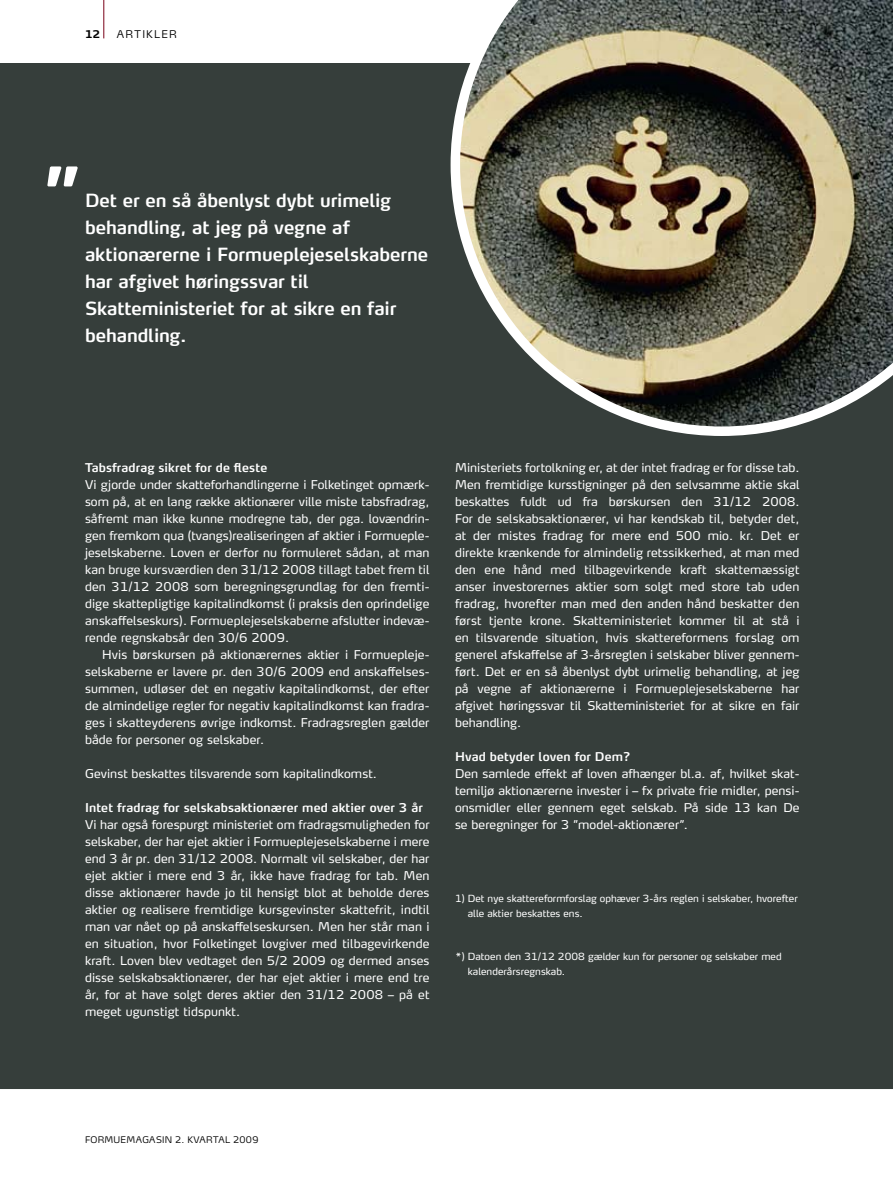
<style>
.page{position:relative;width:893px;height:1191px;background:#fff}
.page>*{position:absolute;margin:0;border:0;box-sizing:border-box;transform-origin:0 0}
.t1{font:700 78px "Max TF";color:#fff}
.t2{font:600 18px/27px "Max TF";letter-spacing:-.005em;color:#fff}
.t3{font:12px/17px "Max TF";letter-spacing:.005em;color:#fff;text-align:justify}
.t4{font:600 12px "Max TF";letter-spacing:.01em;color:#fff}
.t5{font:300 10.5px "Max TF";letter-spacing:.125em;color:#000}
.t6{font:700 10.5px "Max TF";color:#000}
.t7{font:9.75px/15px "Max TF";letter-spacing:.005em;color:#fff}
.t8{font:300 9px "Max TF";letter-spacing:.035em;color:#000}
</style>
<div class="page">
<hr style="left:103px;top:0;width:1px;height:38px;background:#790018">
<div style="left:0;top:64px;width:893px;height:1025px;background:#363e3b"></div>
<svg style="left:451px;top:0;width:442px;height:436px"></svg>
<p class="t6" style="left:85px;top:28px;width:17px">12</p>
<p class="t5" style="left:117px;top:28px;width:62px">ARTIKLER</p>
<h1 class="t1" style="left:44px;top:146px;width:39px">”</h1>
<h2 class="t2" style="left:85px;top:187px;width:345px">Det er en så åbenlyst dybt urimelig behandling, at jeg på vegne af aktionærerne i Formueplejeselskaberne har afgivet høringssvar til<br>Skatteministeriet for at sikre en fair behandling.</h2>
<p class="t4" style="left:85px;top:460px;width:184px">Tabsfradrag sikret for de fleste</p>
<p class="t3" style="left:85px;top:476px;width:346px">Vi gjorde under skatteforhandlingerne i Folketinget opmærk&shy;som på, at en lang række aktionærer ville miste tabsfradrag, såfremt man ikke kunne modregne tab, der pga. lovændrin&shy;gen fremkom qua (tvangs)realiseringen af aktier i Formueple&shy;jeselskaberne. Loven er derfor nu formuleret sådan, at man kan bruge kursværdien den 31/12 2008 tillagt tabet frem til den 31/12 2008 som beregningsgrundlag for den fremti&shy;dige skattepligtige kapitalindkomst (i praksis den oprindelige anskaffelseskurs). Formueplejeselskaberne afslutter indevæ&shy;rende regnskabsår den 30/6 2009.</p>
<p class="t3" style="left:85px;top:646px;width:346px;text-indent:17px">Hvis børskursen på aktionærernes aktier i Formuepleje&shy;selskaberne er lavere pr. den 30/6 2009 end anskaffelses&shy;summen, udløser det en negativ kapitalindkomst, der efter de almindelige regler for negativ kapitalindkomst kan fradra&shy;ges i skatteyderens øvrige indkomst. Fradragsreglen gælder både for personer og selskaber.</p>
<p class="t3" style="left:85px;top:765px;width:293px">Gevinst beskattes tilsvarende som kapitalindkomst.</p>
<p class="t4" style="left:85px;top:800px;width:339px">Intet fradrag for selskabsaktionærer med aktier over 3 år</p>
<p class="t3" style="left:85px;top:816px;width:346px">Vi har også forespurgt ministeriet om fradragsmuligheden for selskaber, der har ejet aktier i Formueplejeselskaberne i mere end 3 år pr. den 31/12 2008. Normalt vil selskaber, der har ejet aktier i mere end 3 år, ikke have fradrag for tab. Men disse aktionærer havde jo til hensigt blot at beholde deres aktier og realisere fremtidige kursgevinster skattefrit, indtil man var nået op på anskaffelseskursen. Men her står man i en situation, hvor Folketinget lovgiver med tilbagevirkende kraft. Loven blev vedtaget den 5/2 2009 og dermed anses disse selskabsaktionærer, der har ejet aktier i mere end tre år, for at have solgt deres aktier den 31/12 2008 – på et meget ugunstigt tidspunkt.</p>
<p class="t3" style="left:455px;top:459px;width:346px">Ministeriets fortolkning er, at der intet fradrag er for disse tab.<br>Men fremtidige kursstigninger på den selvsamme aktie skal beskattes fuldt ud fra børskursen den 31/12 2008.<br>For de selskabsaktionærer, vi har kendskab til, betyder det, at der mistes fradrag for mere end 500 mio. kr. Det er direkte krænkende for almindelig retssikkerhed, at man med den ene hånd med tilbagevirkende kraft skattemæssigt anser investorernes aktier som solgt med store tab uden fradrag, hvorefter man med den anden hånd beskatter den først tjente krone. Skatteministeriet kommer til at stå i en tilsvarende situation, hvis skattereformens forslag om generel afskaffelse af 3-årsreglen i selskaber bliver gennem&shy;ført. Det er en så åbenlyst dybt urimelig behandling, at jeg på vegne af aktionærerne i Formueplejeselskaberne har afgivet høringssvar til Skatteministeriet for at sikre en fair behandling.</p>
<p class="t4" style="left:455px;top:749px;width:177px">Hvad betyder loven for Dem?</p>
<p class="t3" style="left:455px;top:765px;width:346px">Den samlede effekt af loven afhænger bl.a. af, hvilket skat&shy;temiljø aktionærerne invester i – fx private frie midler, pensi&shy;onsmidler eller gennem eget selskab. På side 13 kan De se beregninger for 3 ”model-aktionærer”.</p>
<p class="t7" style="left:468px;top:890px;width:332px;text-indent:-13px">1) Det nye skattereformforslag ophæver 3-års reglen i selskaber, hvorefter alle aktier beskattes ens.</p>
<p class="t7" style="left:468px;top:948px;width:315px;text-indent:-13px">*) Datoen den 31/12 2008 gælder kun for personer og selskaber med kalenderårsregnskab.</p>
<p class="t8" style="left:85px;top:1134px;width:175px">FORMUEMAGASIN 2. KVARTAL 2009</p>
</div>
